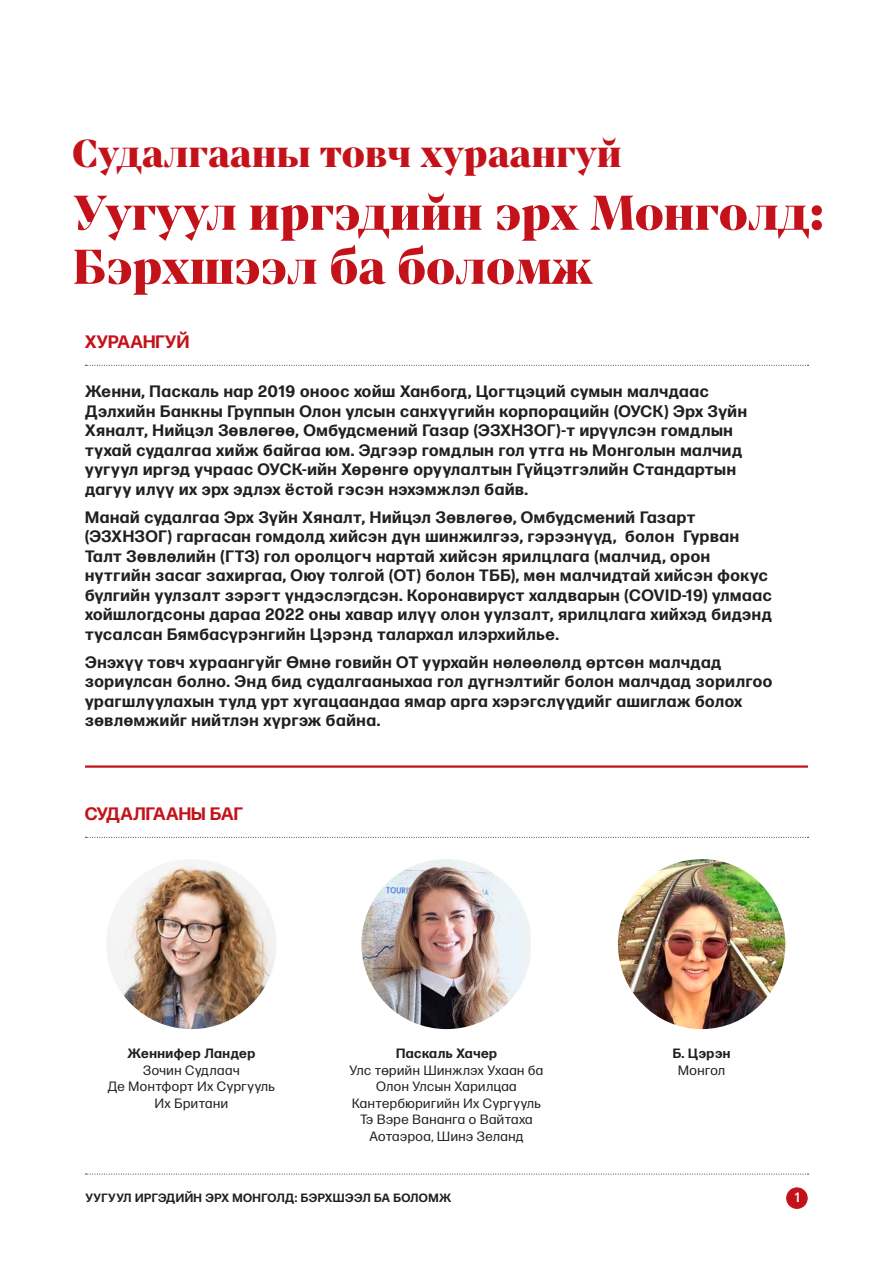
<style>
.page{position:relative;width:893px;height:1263px;background:#fff}
.page>*{position:absolute;margin:0;border:0;box-sizing:border-box;transform-origin:0 0}
.body{font:900 52.5px/54px "Mixta Sharp";color:#c4121a}
.body-2{font:900 42px "Mixta Sharp";color:#c4121a}
.body___indent{font:700 18px "Forma DJR Cyrillic Banner";letter-spacing:.04em;color:#c4121a}
.body-3{font:700 16.5px/19.5px "Forma DJR Cyrillic Text";letter-spacing:.04em;color:#231f20}
.body-4{font:13.5px/16.5px "Forma DJR Cyrillic Text";letter-spacing:.04em;color:#231f20;text-align:center}
.body-5{font:700 13.5px/16.5px "Forma DJR Cyrillic Text";letter-spacing:.04em;color:#231f20;text-align:center}
.body-6{font:500 13.5px "Forma DJR Cyrillic Text";color:#fff}
.body-7{font:700 12px "Forma DJR Cyrillic Text";letter-spacing:.04em;color:#231f20}
.s1{font-weight:700}
.s2{font-weight:400}
</style>
<div class="page">
<div style="left:787px;top:1188px;width:20px;height:20px;background:#c4121a;border-radius:50%"></div>
<div style="left:786px;top:1187px;width:21px;height:22px;border:1px solid #c4121a;border-radius:50%"></div>
<svg style="left:85px;top:1174px;width:723px;height:1px"></svg>
<svg style="left:85px;top:365px;width:723px;height:1px"></svg>
<svg style="left:85px;top:837px;width:723px;height:1px"></svg>
<hr style="left:85px;top:765px;width:723px;height:3px;background:#c4121a">
<img style="left:106px;top:859px;width:170px;height:170px;border-radius:85px">
<img style="left:618px;top:859px;width:167px;height:170px">
<img style="left:361px;top:859px;width:170px;height:170px">
<p class="body-2" style="left:72px;top:129px;width:551px">Судалгааны товч хураангуй</p>
<p class="body" style="left:72px;top:187px;width:753px">Уугуул иргэдийн эрх Монголд:<br>Бэрхшээл ба боломж</p>
<p class="body___indent" style="left:85px;top:328px;width:105px">ХУРААНГУЙ</p>
<p class="body-3" style="left:85px;top:380px;width:663px">Женни, Паскаль нар 2019 оноос хойш Ханбогд, Цогтцэций сумын малчдаас Дэлхийн Банкны Группын Олон улсын санхүүгийн корпорацийн (ОУСК) Эрх Зүйн Хяналт, Нийцэл Зөвлөгөө, Омбудсмений Газар (ЭЗХНЗОГ)-т ирүүлсэн гомдлын тухай судалгаа хийж байгаа юм. Эдгээр гомдлын гол утга нь Монголын малчид уугуул иргэд учраас ОУСК-ийн Хөрөнгө оруулалтын Гүйцэтгэлийн Стандартын дагуу илүү их эрх эдлэх ёстой гэсэн нэхэмжлэл байв.</p>
<p class="body-3" style="left:85px;top:506px;width:688px">Манай судалгаа Эрх Зүйн Хяналт, Нийцэл Зөвлөгөө, Омбудсмений Газарт (ЭЗХНЗОГ) гаргасан гомдолд хийсэн дүн шинжилгээ, гэрээнүүд, болон Гурван Талт Зөвлөлийн (ГТЗ) гол оролцогч нартай хийсэн ярилцлага (малчид, орон нутгийн засаг захиргаа, Оюу толгой (ОТ) болон ТББ), мөн малчидтай хийсэн фокус бүлгийн уулзалт зэрэгт үндэслэгдсэн. Коронавируст халдварын (COVID-19) улмаас хойшлогдсоны дараа 2022 оны хавар илүү олон уулзалт, ярилцлага хийхэд бидэнд тусалсан Бямбасүрэнгийн Цэрэнд талархал илэрхийлье.</p>
<p class="body-3" style="left:85px;top:651px;width:689px">Энэхүү товч хураангуйг Өмнө говийн ОТ уурхайн нөлөөлөлд өртсөн малчдад зориулсан болно. Энд бид судалгааныхаа гол дүгнэлтийг болон малчдад зорилгоо урагшлуулахын тулд урт хугацаандаа ямар арга хэрэгслүүдийг ашиглаж болох зөвлөмжийг нийтлэн хүргэж байна.</p>
<p class="body___indent" style="left:85px;top:800px;width:159px">СУДАЛГААНЫ БАГ</p>
<p class="body-4" style="left:108px;top:1044px;width:169px"><span class="s1">Женнифер Ландер<br></span>Зочин Судлаач<br>Де Монтфорт Их Сургууль<br>Их Британи</p>
<p class="body-5" style="left:673px;top:1044px;width:59px">Б. Цэрэн<br><span class="s2">Монгол</span></p>
<p class="body-4" style="left:350px;top:1044px;width:195px"><span class="s1">Паскаль Хачер<br></span>Улс төрийн Шинжлэх Ухаан ба<br>Олон Улсын Харилцаа<br>Кантербюригийн Их Сургууль<br>Тэ Вэре Вананга о Вайтаха<br>Аотаэроа, Шинэ Зеланд</p>
<p class="body-7" style="left:85px;top:1188px;width:367px">УУГУУЛ ИРГЭДИЙН ЭРХ МОНГОЛД: БЭРХШЭЭЛ БА БОЛОМЖ</p>
<p class="body-6" style="left:795px;top:1187px;width:7px">1</p>
</div>
